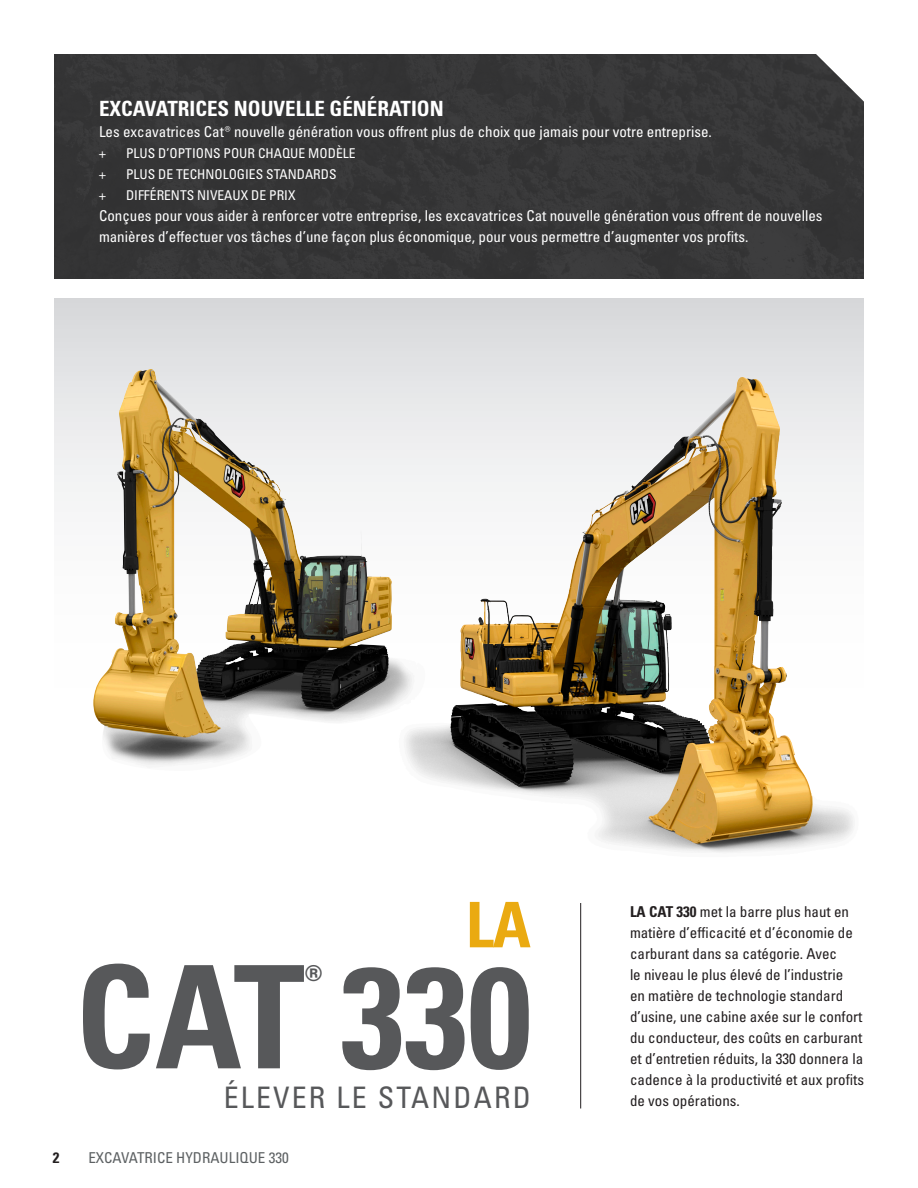
<style>
.page{position:relative;width:918px;height:1188px;background:#fff}
.page>*{position:absolute;margin:0;border:0;box-sizing:border-box;transform-origin:0 0}
.Cat_Model{font:142.95px "Univers LTCYR 67 Bold Cond";color:#57585a}
.The_New{font:62.85px "Univers LTCYR 67 Bold Cond";color:#eaaa11}
.Cat_Model-2{font:44.4px "Univers LTCYR 67 Bold Cond";color:#57585a}
.Sub_Title__spaced_ou{font:condensed 29.7px "Univers LTCYR 57";letter-spacing:.075em;color:#57585a}
.Subhead_small_white{font:21px "Univers LTCYR 67 Bold Cond";color:#fff}
.Body_copy{font:condensed 15px/21px "Univers LTCYR 57";color:#231f20}
.Body_copy_white{font:condensed 15px/21px "Univers LTCYR 57";color:#fff}
.t1{font:condensed 15px "Univers LTCYR 57";color:#5d6163}
.t2{font:15px "Univers LTCYR 67 Bold Cond";color:#231f20}
.t3{font:condensed 13.5px "Univers LTCYR 57";color:#fff}
.s1{font-family:"Univers LTCYR 67 Bold Cond";font-stretch:normal}
</style>
<div class="page">
<div style="left:54px;top:54px;width:810px;height:225px;background:#353536"></div>
<hr style="left:580px;top:903px;width:1px;height:205px;background:#231f20">
<svg style="left:54px;top:299px;width:810px;height:525px"></svg>
<img style="left:93px;top:370px;width:337px;height:402px">
<img style="left:582px;top:377px;width:160px;height:156px">
<p class="Subhead_small_white" style="left:99px;top:96px;width:346px">EXCAVATRICES NOUVELLE GÉNÉRATION</p>
<p class="Body_copy_white" style="left:99px;top:121px;width:614px">Les excavatrices Cat® nouvelle génération vous offrent plus de choix que jamais pour votre entreprise.</p>
<p class="t3" style="left:99px;top:145px;width:8px">+</p>
<p class="t3" style="left:126px;top:145px;width:231px">PLUS D’OPTIONS POUR CHAQUE MODÈLE</p>
<p class="t3" style="left:99px;top:166px;width:8px">+</p>
<p class="t3" style="left:126px;top:166px;width:212px">PLUS DE TECHNOLOGIES STANDARDS</p>
<p class="t3" style="left:99px;top:187px;width:8px">+</p>
<p class="t3" style="left:126px;top:187px;width:171px">DIFFÉRENTS NIVEAUX DE PRIX</p>
<p class="Body_copy_white" style="left:99px;top:205px;width:725px">Conçues pour vous aider à renforcer votre entreprise, les excavatrices Cat nouvelle génération vous offrent de nouvelles manières d’effectuer vos tâches d’une façon plus économique, pour vous permettre d’augmenter vos profits.</p>
<p class="The_New" style="left:466px;top:886px;width:67px">LA</p>
<p class="Cat_Model" style="left:75px;top:930px;width:457px">CAT 330</p>
<p class="Cat_Model-2" style="left:305px;top:954px;width:19px">®</p>
<p class="Sub_Title__spaced_ou" style="left:224px;top:1079px;width:309px">ÉLEVER LE STANDARD</p>
<p class="t2" style="left:53px;top:1148px;width:8px">2</p>
<p class="t1" style="left:88px;top:1148px;width:202px">EXCAVATRICE HYDRAULIQUE 330</p>
<p class="Body_copy" style="left:630px;top:901px;width:236px"><span class="s1">LA CAT 330</span> met la barre plus haut en matière d’efficacité et d’économie de carburant dans sa catégorie. Avec<br>le niveau le plus élevé de l’industrie<br>en matière de technologie standard d’usine, une cabine axée sur le confort du conducteur, des coûts en carburant et d’entretien réduits, la 330 donnera la cadence à la productivité et aux profits</p>
<p class="Body_copy" style="left:630px;top:1090px;width:111px">de vos opérations.</p>
</div>
